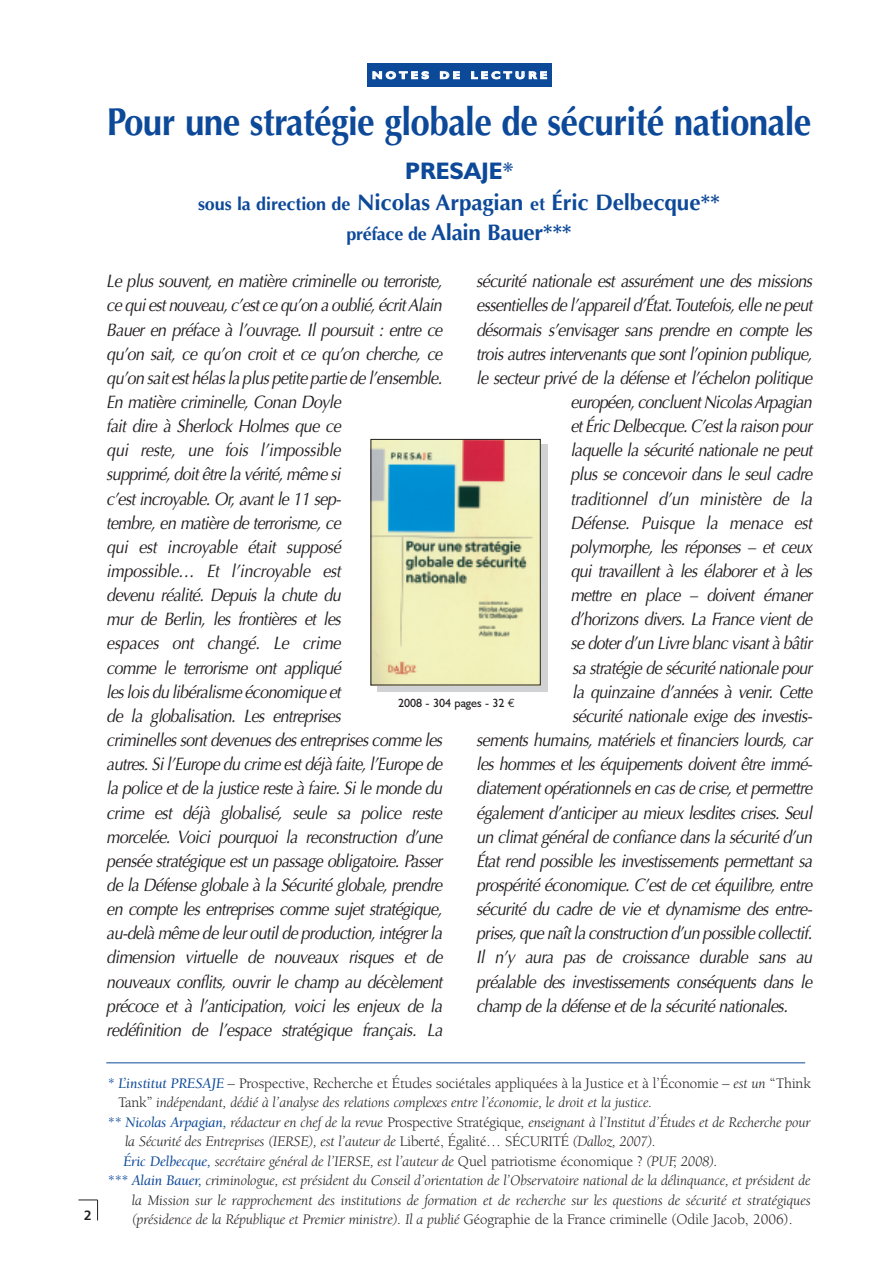
<style>
.page{position:relative;width:893px;height:1263px;background:#fff}
.page>*{position:absolute;margin:0;border:0;box-sizing:border-box;transform-origin:0 0}
.t1{font:700 39px "Optima";letter-spacing:-.015em;color:#0d4999;scale:.9 1}
.t2{font:700 24px "Humanist 521 BT";color:#0d4999}
.t3{font:700 22.5px/29.5px "Optima";letter-spacing:-.005em;color:#0d4999;text-align:center}
.t4{font:italic 18px/24.2px "Optima";letter-spacing:-.04em;color:#231f20;scale:.9 1}
.t5{font:italic 18px "Optima";letter-spacing:-.015em;color:#231f20;scale:.9 1}
.t6{font:italic 15px "Berkeley Oldstyle IT Cby BT";color:#231f20}
.t7{font:15px "Berkeley Oldstyle IT Cby BT";color:#231f20}
.t8{font:13.5px "Humanist 777 BT Bold B";color:#231f20}
.t9{font:12px "Humanist 521 BT";color:#231f20}
.t10{font:700 10.5px "Humanist 521 BT";letter-spacing:.27em;color:#fff;scale:1.2 1}
.s1{font-weight:400}
.s2{font-size:18px}
.s3{font-family:"Euro Mono"}
.s4{font-style:italic;color:#0d4999}
.s5{font-family:"Berkeley Oldstyle IT Cby BT Med Ital";color:#0d4999}
.s6{font-style:italic}
.s7{font-style:normal}
.s8{color:#0d4999}
.s9{font-family:"Berkeley Oldstyle IT Cby BT Med Ital";font-style:normal;color:#0d4999}
</style>
<div class="page">
<svg style="left:378px;top:444px;width:170px;height:248px;background:#c5c5bc"></svg>
<div style="left:367px;top:64px;width:185px;height:23px;background:#0d4999"></div>
<img style="left:373px;top:441px;width:165px;height:242px">
<svg style="left:78px;top:1200px;width:20px;height:20px"></svg>
<hr style="left:106px;top:1062px;width:699px;height:1px;background:#0d4999">
<p class="t8" style="left:84px;top:1210px;width:10px">2</p>
<p class="t10" style="left:372px;top:72px;width:147px">NOTES DE LECTURE</p>
<h1 class="t1" style="left:107px;top:106px;width:785px">Pour une stratégie globale de sécurité nationale</h1>
<h2 class="t2" style="left:405px;top:163px;width:110px">PRESAJE<span class="s1">*</span></h2>
<p class="t3" style="left:198px;top:190px;width:524px"><span class="s2">sous la direction de</span> Nicolas Arpagian <span class="s2">et</span> Éric Delbecque** <span class="s2">préface de</span> Alain Bauer***</p>
<p class="t4" style="left:106px;top:271px;width:375px">Le plus souvent, en matière criminelle ou terroriste, ce qui est nouveau, c’est ce qu’on a oublié, écrit Alain Bauer en préface à l’ouvrage. Il poursuit : entre ce qu’on sait, ce qu’on croit et ce qu’on cherche, ce qu’on sait est hélas la plus petite partie de l’ensemble.<br>En matière criminelle, Conan Doyle<br>fait dire à Sherlock Holmes que ce<br>qui reste, une fois l’impossible<br>supprimé, doit être la vérité, même si<br>c’est incroyable. Or, avant le 11 sep-<br>tembre, en matière de terrorisme, ce<br>qui est incroyable était supposé<br>impossible… Et l’incroyable est<br>devenu réalité. Depuis la chute du<br>mur de Berlin, les frontières et les<br>espaces ont changé. Le crime<br>comme le terrorisme ont appliqué<br>les lois du libéralisme économique et<br>de la globalisation. Les entreprises<br>criminelles sont devenues des entreprises comme les autres. Si l’Europe du crime est déjà faite, l’Europe de la police et de la justice reste à faire. Si le monde du crime est déjà globalisé, seule sa police reste morcelée. Voici pourquoi la reconstruction d’une pensée stratégique est un passage obligatoire. Passer de la Défense globale à la Sécurité globale, prendre en compte les entreprises comme sujet stratégique, au-delà même de leur outil de production, intégrer la dimension virtuelle de nouveaux risques et de nouveaux conflits, ouvrir le champ au décèlement précoce et à l’anticipation, voici les enjeux de la redéfinition de l’espace stratégique français. La</p>
<p class="t4" style="left:476px;top:271px;width:375px">sécurité nationale est assurément une des missions</p>
<p class="t4" style="left:476px;top:295px;width:375px">essentielles de l’appareil d’État. Toutefois, elle ne peut</p>
<p class="t4" style="left:476px;top:319px;width:375px">désormais s’envisager sans prendre en compte les</p>
<p class="t4" style="left:476px;top:343px;width:375px">trois autres intervenants que sont l’opinion publique,</p>
<p class="t4" style="left:476px;top:367px;width:375px">le secteur privé de la défense et l’échelon politique</p>
<p class="t4" style="left:570px;top:391px;width:270px">européen, concluent Nicolas Arpagian</p>
<p class="t4" style="left:570px;top:416px;width:270px">et Éric Delbecque. C’est la raison pour</p>
<p class="t4" style="left:570px;top:440px;width:270px">laquelle la sécurité nationale ne peut</p>
<p class="t4" style="left:570px;top:464px;width:270px">plus se concevoir dans le seul cadre</p>
<p class="t5" style="left:570px;top:491px;width:270px">traditionnel d’un ministère de la</p>
<p class="t5" style="left:570px;top:515px;width:270px">Défense. Puisque la menace est</p>
<p class="t4" style="left:570px;top:536px;width:270px">polymorphe, les réponses – et ceux</p>
<p class="t4" style="left:570px;top:561px;width:270px">qui travaillent à les élaborer et à les</p>
<p class="t4" style="left:570px;top:585px;width:270px">mettre en place – doivent émaner</p>
<p class="t4" style="left:570px;top:609px;width:270px">d’horizons divers. La France vient de</p>
<p class="t4" style="left:570px;top:633px;width:270px">se doter d’un Livre blanc visant à bâtir</p>
<p class="t4" style="left:572px;top:657px;width:268px">sa stratégie de sécurité nationale pour</p>
<p class="t4" style="left:572px;top:681px;width:268px">la quinzaine d’années à venir. Cette</p>
<p class="t4" style="left:572px;top:705px;width:268px">sécurité nationale exige des investis-</p>
<p class="t4" style="left:476px;top:730px;width:375px">sements humains, matériels et financiers lourds, car</p>
<p class="t4" style="left:476px;top:754px;width:375px">les hommes et les équipements doivent être immé-</p>
<p class="t4" style="left:476px;top:778px;width:375px">diatement opérationnels en cas de crise, et permettre</p>
<p class="t4" style="left:476px;top:802px;width:375px">également d’anticiper au mieux lesdites crises. Seul</p>
<p class="t4" style="left:476px;top:826px;width:375px">un climat général de confiance dans la sécurité d’un</p>
<p class="t4" style="left:476px;top:850px;width:375px">État rend possible les investissements permettant sa</p>
<p class="t4" style="left:476px;top:874px;width:375px">prospérité économique. C’est de cet équilibre, entre</p>
<p class="t4" style="left:476px;top:899px;width:375px">sécurité du cadre de vie et dynamisme des entre-</p>
<p class="t4" style="left:476px;top:923px;width:375px">prises, que naît la construction d’un possible collectif.</p>
<p class="t4" style="left:476px;top:947px;width:375px">Il n’y aura pas de croissance durable sans au</p>
<p class="t4" style="left:476px;top:971px;width:375px">préalable des investissements conséquents dans le</p>
<p class="t4" style="left:476px;top:995px;width:348px">champ de la défense et de la sécurité nationales.</p>
<p class="t9" style="left:398px;top:699px;width:118px">2008 - 304 pages - 32 <span class="s3">€</span></p>
<p class="t7" style="left:108px;top:1077px;width:704px"><span class="s4">*</span> <span class="s5">L’institut PRESAJE</span> <span class="s6">–</span> Prospective, Recherche et Études sociétales appliquées à la Justice et à l’Économie <span class="s6">– est un</span> “Think</p>
<p class="t6" style="left:118px;top:1096px;width:535px"><span class="s7">Tank”</span> indépendant, dédié à l’analyse des relations complexes entre l’économie, le droit et la justice.</p>
<p class="t6" style="left:108px;top:1116px;width:704px"><span class="s8">**</span> <span class="s9">Nicolas Arpagian,</span> rédacteur en chef de la revue <span class="s7">Prospective Stratégique</span>, enseignant à l’Institut d’Études et de Recherche pour</p>
<p class="t6" style="left:125px;top:1135px;width:532px">la Sécurité des Entreprises (IERSE), est l’auteur de <span class="s7">Liberté, Égalité… SÉCURITÉ</span> (Dalloz, 2007).</p>
<p class="t6" style="left:123px;top:1155px;width:596px"><span class="s9">Éric Delbecque,</span> secrétaire général de l’IERSE, est l’auteur de <span class="s7">Quel patriotisme économique ?</span> (PUF, 2008).</p>
<p class="t6" style="left:108px;top:1174px;width:705px"><span class="s8">***</span> <span class="s9">Alain Bauer,</span> criminologue, est président du Conseil d’orientation de l’Observatoire national de la délinquance, et président de</p>
<p class="t6" style="left:132px;top:1194px;width:680px">la Mission sur le rapprochement des institutions de formation et de recherche sur les questions de sécurité et stratégiques</p>
<p class="t6" style="left:132px;top:1213px;width:662px">(présidence de la République et Premier ministre). Il a publié <span class="s7">Géographie de la France criminelle (Odile Jacob, 2006).</span></p>
</div>
